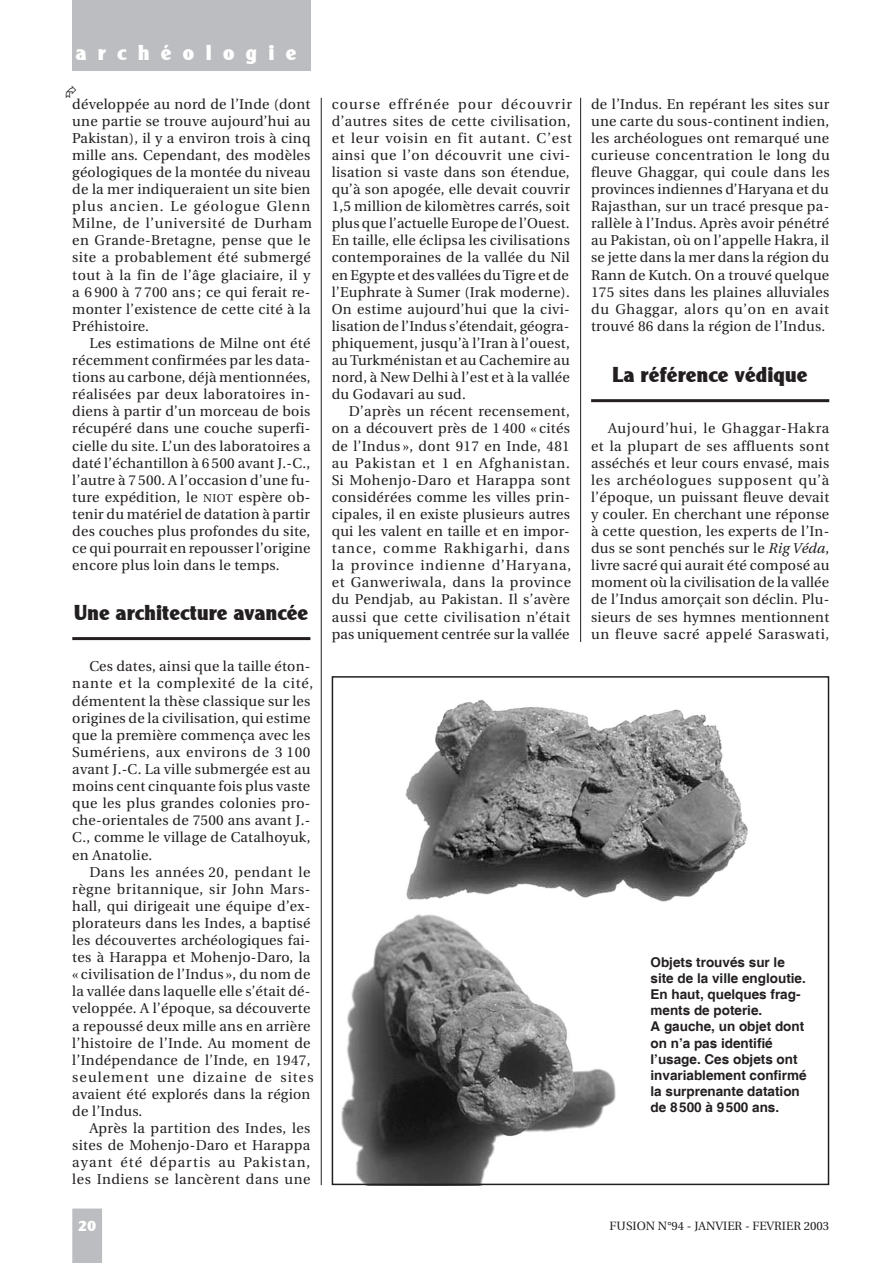
<style>
.page{position:relative;width:893px;height:1263px;background:#fff}
.page>*{position:absolute;margin:0;border:0;box-sizing:border-box;transform-origin:0 0}
.t1{font:21px "Clear Black DB Normal";letter-spacing:.02em;color:#231f20}
.t2{font:21px "Clear Black DB Normal";letter-spacing:.555em;color:#fff}
.t3{font:15px "Clear Black DB Normal";color:#fff}
.t4{font:14.25px/17.1px "Utopia";letter-spacing:.02em;color:#231f20;text-align:justify}
.t5{font:700 13.5px/16.2px "Helvetica";color:#231f20}
.t6{font:12px "Utopia";color:#231f20}
.s1{font-size:11.4px}
.s2{font-style:italic}
</style>
<div class="page">
<div style="left:72px;top:0;width:238px;height:71px;background:#bcbdc0"></div>
<hr style="left:321px;top:98px;width:1px;height:1087px;background:#231f20">
<hr style="left:580px;top:98px;width:1px;height:1087px;background:#231f20">
<div style="left:72px;top:1208px;width:30px;height:55px;background:#bcbdc0"></div>
<div style="left:570px;top:642px;width:34px;height:557px;background:#fff"></div>
<img style="left:341px;top:914px;width:275px;height:268px">
<img style="left:405px;top:700px;width:343px;height:202px">
<div style="left:332px;top:676px;width:497px;height:509px;border:2px solid #231f20"></div>
<hr style="left:72px;top:637px;width:238px;height:3px;background:#231f20">
<hr style="left:591px;top:399px;width:238px;height:3px;background:#231f20">
<h1 class="t2" style="left:76px;top:40px;width:222px">archéologie</h1>
<p class="t4" style="left:72px;top:95px;width:241px">développée au nord de l’Inde (dont une partie se trouve aujourd’hui au Pakistan), il y a environ trois à cinq mille ans. Cependant, des modèles géologiques de la montée du niveau de la mer indiqueraient un site bien plus ancien. Le géologue Glenn Milne, de l’université de Durham en Grande-Bretagne, pense que le site a probablement été submergé tout à la fin de l’âge glaciaire, il y a 6 900 à 7 700 ans ; ce qui ferait re&shy;monter l’existence de cette cité à la Préhistoire.</p>
<p class="t4" style="left:72px;top:335px;width:240px;text-indent:17px">Les estimations de Milne ont été récemment confirmées par les data&shy;tions au carbone, déjà mentionnées, réalisées par deux laboratoires in&shy;diens à partir d’un morceau de bois récupéré dans une couche superfi&shy;cielle du site. L’un des laboratoires a daté l’échantillon à 6 500 avant J.-C., l’autre à 7 500. A l’occasion d’une fu&shy;ture expédition, le <span class="s1">NIOT</span> espère ob&shy;tenir du matériel de datation à partir des couches plus profondes du site, ce qui pourrait en repousser l’origine encore plus loin dans le temps.</p>
<h1 class="t1" style="left:74px;top:601px;width:236px">Une architecture avancée</h1>
<p class="t4" style="left:72px;top:658px;width:242px;text-align:left;text-indent:17px">Ces dates, ainsi que la taille éton&shy;nante et la complexité de la cité, démentent la thèse classique sur les origines de la civilisation, qui estime que la première commença avec les Sumériens, aux environs de 3 100 avant J.-C. La ville submergée est au moins cent cinquante fois plus vaste que les plus grandes colonies pro&shy;che-orientales de 7500 ans avant J.- C., comme le village de Catalhoyuk, en Anatolie.</p>
<p class="t4" style="left:72px;top:863px;width:243px;text-align:left;text-indent:17px">Dans les années 20, pendant le règne britannique, sir John Mars&shy;hall, qui dirigeait une équipe d’ex&shy;plorateurs dans les Indes, a baptisé les découvertes archéologiques fai&shy;tes à Harappa et Mohenjo-Daro, la « civilisation de l’Indus », du nom de la vallée dans laquelle elle s’était dé&shy;veloppée. A l’époque, sa découverte a repoussé deux mille ans en arrière l’histoire de l’Inde. Au moment de l’Indépendance de l’Inde, en 1947, seulement une dizaine de sites avaient été explorés dans la région de l’Indus.</p>
<p class="t4" style="left:72px;top:1120px;width:240px;text-indent:17px">Après la partition des Indes, les sites de Mohenjo-Daro et Harappa ayant été départis au Pakistan, les Indiens se lancèrent dans une</p>
<p class="t4" style="left:332px;top:95px;width:242px;text-align:left">course effrénée pour découvrir d’autres sites de cette civilisation, et leur voisin en fit autant. C’est ainsi que l’on découvrit une civi&shy;lisation si vaste dans son étendue, qu’à son apogée, elle devait couvrir 1,5 million de kilomètres carrés, soit plus que l’actuelle Europe de l’Ouest.<br>En taille, elle éclipsa les civilisations contemporaines de la vallée du Nil en Egypte et des vallées du Tigre et de l’Euphrate à Sumer (Irak moderne).<br>On estime aujourd’hui que la civi&shy;lisation de l’Indus s’étendait, géogra&shy;phiquement, jusqu’à l’Iran à l’ouest, au Turkménistan et au Cachemire au nord, à New Delhi à l’est et à la vallée du Godavari au sud.</p>
<p class="t4" style="left:332px;top:403px;width:241px;text-indent:17px">D’après un récent recensement, on a découvert près de 1 400 « cités de l’Indus », dont 917 en Inde, 481 au Pakistan et 1 en Afghanistan.<br>Si Mohenjo-Daro et Harappa sont considérées comme les villes prin&shy;cipales, il en existe plusieurs autres qui les valent en taille et en impor&shy;tance, comme Rakhigarhi, dans la province indienne d’Haryana, et Ganweriwala, dans la province du Pendjab, au Pakistan. Il s’avère aussi que cette civilisation n’était pas uniquement centrée sur la vallée</p>
<p class="t4" style="left:591px;top:95px;width:240px">de l’Indus. En repérant les sites sur une carte du sous-continent indien, les archéologues ont remarqué une curieuse concentration le long du fleuve Ghaggar, qui coule dans les provinces indiennes d’Haryana et du Rajasthan, sur un tracé presque pa&shy;rallèle à l’Indus. Après avoir pénétré au Pakistan, où on l’appelle Hakra, il se jette dans la mer dans la région du Rann de Kutch. On a trouvé quelque 175 sites dans les plaines alluviales du Ghaggar, alors qu’on en avait trouvé 86 dans la région de l’Indus.</p>
<h1 class="t1" style="left:613px;top:363px;width:196px">La référence védique</h1>
<p class="t4" style="left:591px;top:420px;width:240px;text-indent:17px">Aujourd’hui, le Ghaggar-Hakra et la plupart de ses affluents sont asséchés et leur cours envasé, mais les archéologues supposent qu’à l’époque, un puissant fleuve devait y couler. En cherchant une réponse à cette question, les experts de l’In&shy;dus se sont penchés sur le <span class="s2">Rig Véda</span>, livre sacré qui aurait été composé au moment où la civilisation de la vallée de l’Indus amorçait son déclin. Plu&shy;sieurs de ses hymnes mentionnent un fleuve sacré appelé Saraswati,</p>
<p class="t5" style="left:650px;top:954px;width:158px">Objets trouvés sur le site de la ville engloutie.<br>En haut, quelques frag&shy;ments de poterie.<br>A gauche, un objet dont on n’a pas identifié l’usage. Ces objets ont invariablement confirmé la surprenante datation de 8 500 à 9 500 ans.</p>
<p class="t3" style="left:78px;top:1217px;width:19px">20</p>
<p class="t6" style="left:610px;top:1219px;width:221px">FUSION N°94 - JANVIER - FEVRIER 2003</p>
</div>
